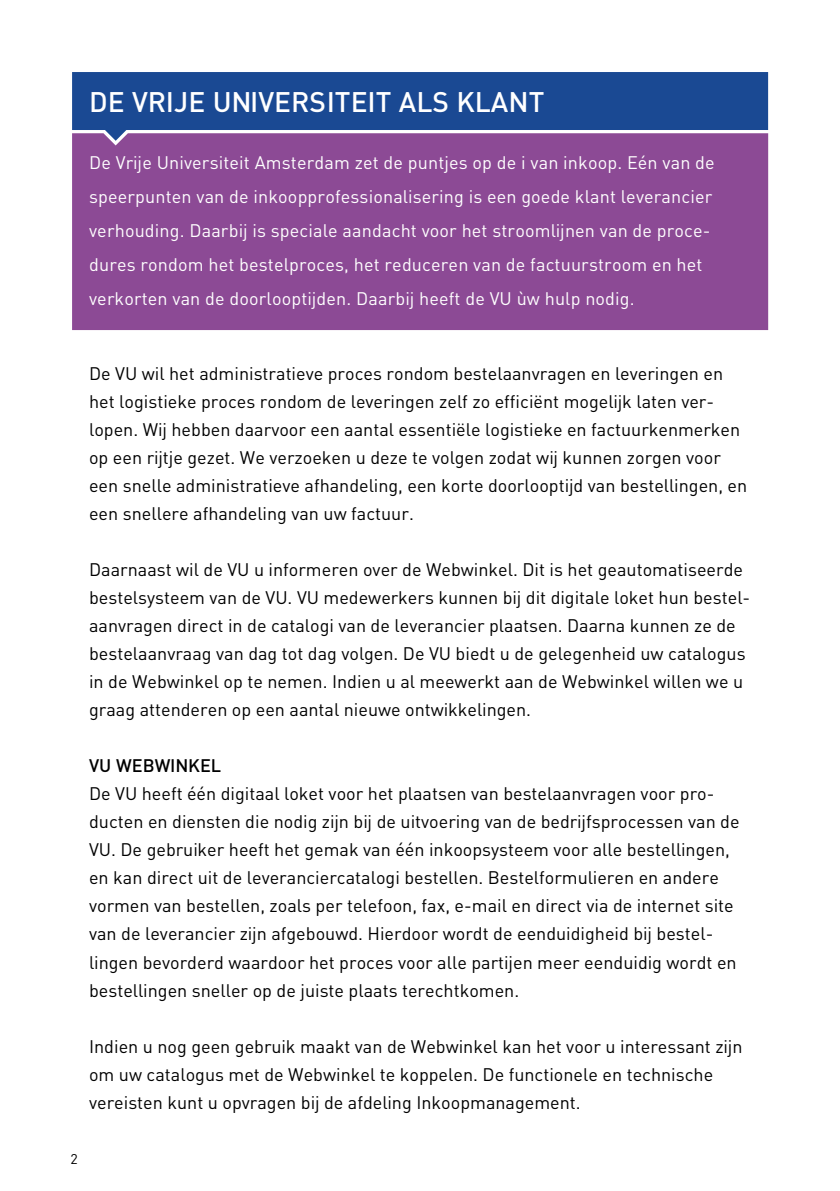
<style>
.page{position:relative;width:840px;height:1191px;background:#fff}
.page>*{position:absolute;margin:0;border:0;box-sizing:border-box;transform-origin:0 0}
.t1{font:500 28px "DIN Pro";color:#fff}
.t2{font:18px/28px "DIN Pro";color:#000}
.t3{font:18px/34px "DIN Pro";letter-spacing:.01em;color:#fff}
.t4{font:500 18px "DIN Pro";color:#000}
.t5{font:14px "DIN Pro";color:#000}
</style>
<div class="page">
<div style="left:72px;top:72px;width:695px;height:61px;background:#1a4993"></div>
<div style="left:72px;top:133px;width:695px;height:197px;background:#8c4a95"></div>
<h1 class="t1" style="left:89px;top:79px;width:456px">DE VRIJE UNIVERSITEIT ALS KLANT</h1>
<p class="t3" style="left:89px;top:143px;width:626px">De Vrije Universiteit Amsterdam zet de puntjes op de i van inkoop. Eén van de speerpunten van de inkoopprofessionalisering is een goede klant leverancier verhouding. Daarbij is speciale aandacht voor het stroomlijnen van de proce&shy;dures rondom het bestelproces, het reduceren van de factuurstroom en het verkorten van de doorlooptijden. Daarbij heeft de VU ùw hulp nodig.</p>
<p class="t2" style="left:89px;top:358px;width:659px">De VU wil het administratieve proces rondom bestelaanvragen en leveringen en het logistieke proces rondom de leveringen zelf zo efficiënt mogelijk laten ver&shy;lopen. Wij hebben daarvoor een aantal essentiële logistieke en factuurkenmerken op een rijtje gezet. We verzoeken u deze te volgen zodat wij kunnen zorgen voor een snelle administratieve afhandeling, een korte doorlooptijd van bestellingen, en een snellere afhandeling van uw factuur.</p>
<p class="t2" style="left:89px;top:554px;width:662px">Daarnaast wil de VU u informeren over de Webwinkel. Dit is het geautomatiseerde bestelsysteem van de VU. VU medewerkers kunnen bij dit digitale loket hun bestel&shy;aanvragen direct in de catalogi van de leverancier plaatsen. Daarna kunnen ze de bestelaanvraag van dag tot dag volgen. De VU biedt u de gelegenheid uw catalogus in de Webwinkel op te nemen. Indien u al meewerkt aan de Webwinkel willen we u graag attenderen op een aantal nieuwe ontwikkelingen.</p>
<p class="t4" style="left:89px;top:751px;width:133px">VU WEBWINKEL</p>
<p class="t2" style="left:89px;top:778px;width:651px">De VU heeft één digitaal loket voor het plaatsen van bestelaanvragen voor pro&shy;ducten en diensten die nodig zijn bij de uitvoering van de bedrijfsprocessen van de VU. De gebruiker heeft het gemak van één inkoopsysteem voor alle bestellingen, en kan direct uit de leveranciercatalogi bestellen. Bestelformulieren en andere vormen van bestellen, zoals per telefoon, fax, e-mail en direct via de internet site van de leverancier zijn afgebouwd. Hierdoor wordt de eenduidigheid bij bestel&shy;lingen bevorderd waardoor het proces voor alle partijen meer eenduidig wordt en bestellingen sneller op de juiste plaats terechtkomen.</p>
<p class="t2" style="left:89px;top:1030px;width:654px">Indien u nog geen gebruik maakt van de Webwinkel kan het voor u interessant zijn om uw catalogus met de Webwinkel te koppelen. De functionele en technische vereisten kunt u opvragen bij de afdeling Inkoopmanagement.</p>
<p class="t5" style="left:70px;top:1148px;width:9px">2</p>
</div>
